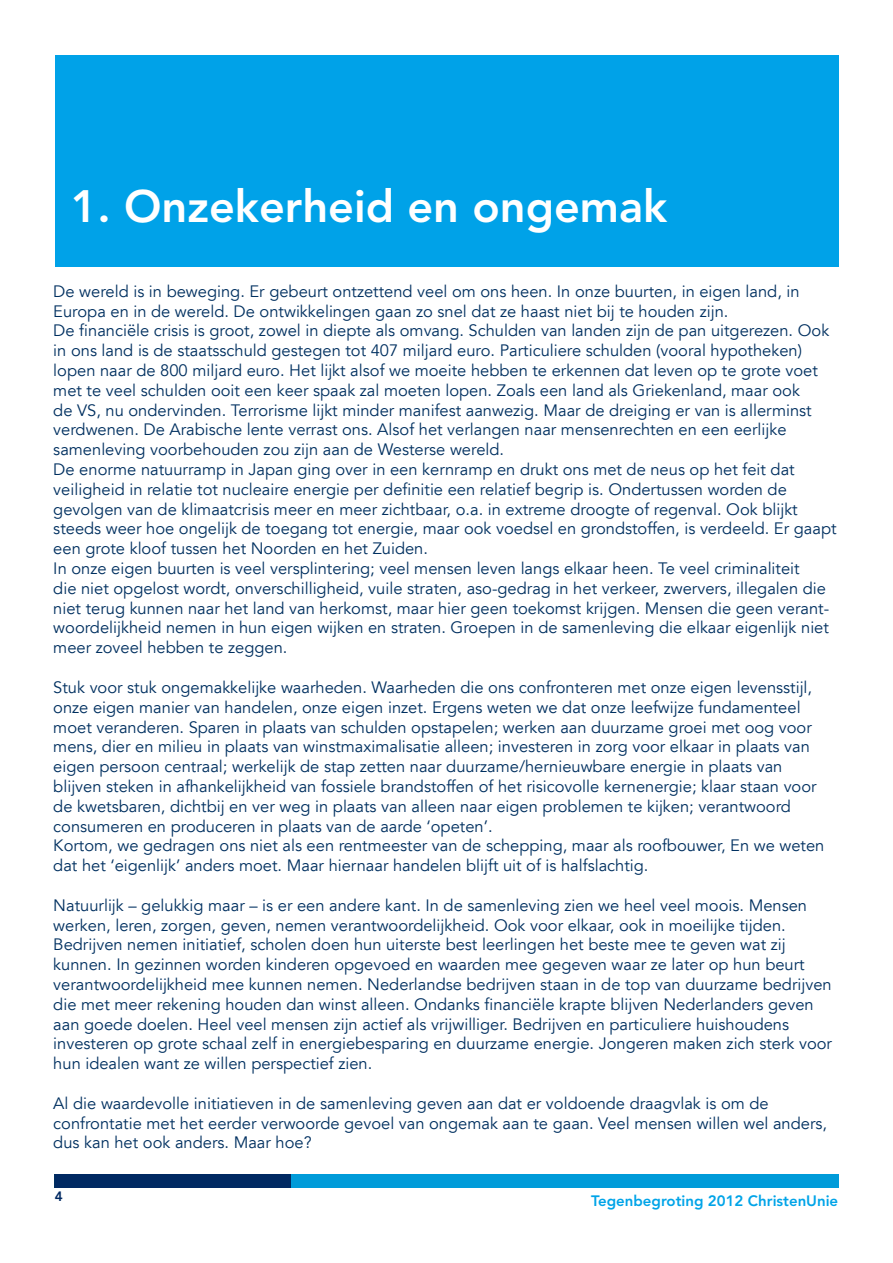
<style>
.page{position:relative;width:893px;height:1263px;background:#fff}
.page>*{position:absolute;margin:0;border:0;box-sizing:border-box;transform-origin:0 0}
.t1{font:800 45px "Avenir LT Std";color:#fff}
.t2{font:16.5px/19.8px "Avenir LT";color:#003060}
.t3{font:800 15px "Avenir LT Std";color:#00a4e8}
.t4{font:800 13.5px "Avenir LT Std";color:#002962}
</style>
<div class="page">
<div style="left:55px;top:55px;width:783px;height:211px;background:#00a2e8"></div>
<div style="left:55px;top:1174px;width:236px;height:13px;background:#002962"></div>
<div style="left:291px;top:1174px;width:548px;height:13px;background:#009bd9"></div>
<h1 class="t1" style="left:71px;top:180px;width:598px">1. Onzekerheid en ongemak</h1>
<p class="t2" style="left:53px;top:282px;width:785px">De wereld is in beweging. Er gebeurt ontzettend veel om ons heen. In onze buurten, in eigen land, in Europa en in de wereld. De ontwikkelingen gaan zo snel dat ze haast niet bij te houden zijn.<br>De financiële crisis is groot, zowel in diepte als omvang. Schulden van landen zijn de pan uitgerezen. Ook in ons land is de staatsschuld gestegen tot 407 miljard euro. Particuliere schulden (vooral hypotheken) lopen naar de 800 miljard euro. Het lijkt alsof we moeite hebben te erkennen dat leven op te grote voet met te veel schulden ooit een keer spaak zal moeten lopen. Zoals een land als Griekenland, maar ook<br>de VS, nu ondervinden. Terrorisme lijkt minder manifest aanwezig. Maar de dreiging er van is allerminst verdwenen. De Arabische lente verrast ons. Alsof het verlangen naar mensenrechten en een eerlijke samenleving voorbehouden zou zijn aan de Westerse wereld.<br>De enorme natuurramp in Japan ging over in een kernramp en drukt ons met de neus op het feit dat veiligheid in relatie tot nucleaire energie per definitie een relatief begrip is. Ondertussen worden de gevolgen van de klimaatcrisis meer en meer zichtbaar, o.a. in extreme droogte of regenval. Ook blijkt steeds weer hoe ongelijk de toegang tot energie, maar ook voedsel en grondstoffen, is verdeeld. Er gaapt een grote kloof tussen het Noorden en het Zuiden.<br>In onze eigen buurten is veel versplintering; veel mensen leven langs elkaar heen. Te veel criminaliteit<br>die niet opgelost wordt, onverschilligheid, vuile straten, aso-gedrag in het verkeer, zwervers, illegalen die niet terug kunnen naar het land van herkomst, maar hier geen toekomst krijgen. Mensen die geen verant&shy;woordelijkheid nemen in hun eigen wijken en straten. Groepen in de samenleving die elkaar eigenlijk niet meer zoveel hebben te zeggen.</p>
<p class="t2" style="left:53px;top:678px;width:772px">Stuk voor stuk ongemakkelijke waarheden. Waarheden die ons confronteren met onze eigen levensstijl, onze eigen manier van handelen, onze eigen inzet. Ergens weten we dat onze leefwijze fundamenteel moet veranderen. Sparen in plaats van schulden opstapelen; werken aan duurzame groei met oog voor mens, dier en milieu in plaats van winstmaximalisatie alleen; investeren in zorg voor elkaar in plaats van eigen persoon centraal; werkelijk de stap zetten naar duurzame/hernieuwbare energie in plaats van blijven steken in afhankelijkheid van fossiele brandstoffen of het risicovolle kernenergie; klaar staan voor de kwetsbaren, dichtbij en ver weg in plaats van alleen naar eigen problemen te kijken; verantwoord consumeren en produceren in plaats van de aarde ‘opeten’.<br>Kortom, we gedragen ons niet als een rentmeester van de schepping, maar als roofbouwer, En we weten dat het ‘eigenlijk’ anders moet. Maar hiernaar handelen blijft uit of is halfslachtig.</p>
<p class="t2" style="left:53px;top:895px;width:780px">Natuurlijk – gelukkig maar – is er een andere kant. In de samenleving zien we heel veel moois. Mensen werken, leren, zorgen, geven, nemen verantwoordelijkheid. Ook voor elkaar, ook in moeilijke tijden.<br>Bedrijven nemen initiatief, scholen doen hun uiterste best leerlingen het beste mee te geven wat zij kunnen. In gezinnen worden kinderen opgevoed en waarden mee gegeven waar ze later op hun beurt verantwoordelijkheid mee kunnen nemen. Nederlandse bedrijven staan in de top van duurzame bedrijven die met meer rekening houden dan winst alleen. Ondanks financiële krapte blijven Nederlanders geven aan goede doelen. Heel veel mensen zijn actief als vrijwilliger. Bedrijven en particuliere huishoudens investeren op grote schaal zelf in energiebesparing en duurzame energie. Jongeren maken zich sterk voor hun idealen want ze willen perspectief zien.</p>
<p class="t2" style="left:53px;top:1093px;width:775px">Al die waardevolle initiatieven in de samenleving geven aan dat er voldoende draagvlak is om de confrontatie met het eerder verwoorde gevoel van ongemak aan te gaan. Veel mensen willen wel anders, dus kan het ook anders. Maar hoe?</p>
<p class="t4" style="left:55px;top:1188px;width:9px">4</p>
<p class="t3" style="left:591px;top:1192px;width:248px">Tegenbegroting 2012 ChristenUnie</p>
</div>
